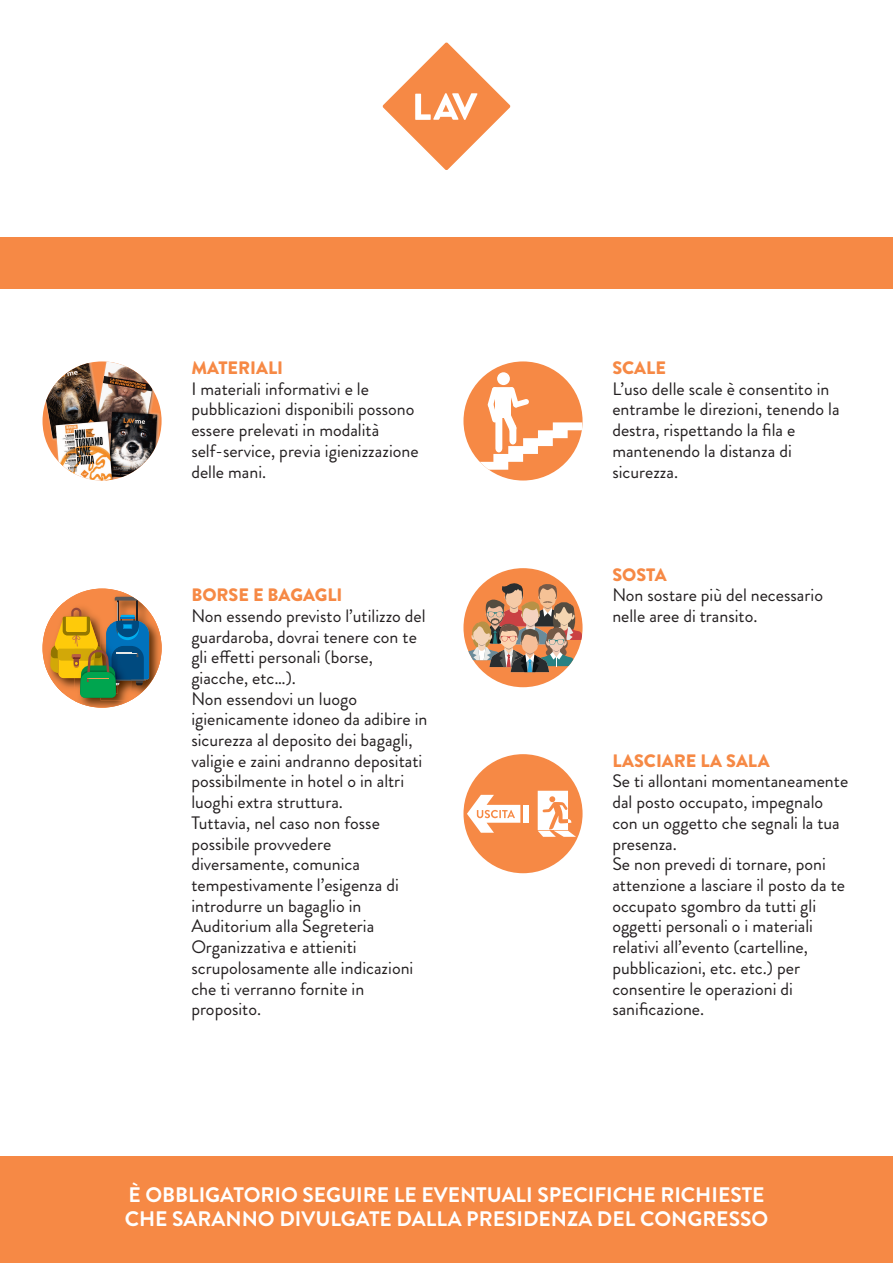
<style>
.page{position:relative;width:893px;height:1263px;background:#fff}
.page>*{position:absolute;margin:0;border:0;box-sizing:border-box;transform-origin:0 0}
.t1{font:700 21px/24px "Brandon Grotesque";color:#fff}
.t2{font:18px/20.7px "Brandon Grotesque";color:#231f20}
.t3{font:900 18px "Brandon Grotesque";color:#f68945}
</style>
<div class="page">
<svg style="left:383px;top:43px;width:127px;height:127px"></svg>
<div style="left:0;top:238px;width:893px;height:51px;background:#f68945"></div>
<img style="left:43px;top:361px;width:119px;height:119px;border-radius:50%">
<img style="left:101px;top:591px;width:61px;height:109px">
<img style="left:45px;top:619px;width:5px;height:58px">
<img style="left:75px;top:698px;width:55px;height:10px">
<img style="left:101px;top:698px;width:30px;height:2px">
<svg style="left:50px;top:597px;width:99px;height:101px"></svg>
<div style="left:463px;top:361px;width:120px;height:119px;background:#f68945;border-radius:50%"></div>
<div style="left:497px;top:372px;width:13px;height:13px;background:#fff;border-radius:50%"></div>
<svg style="left:479px;top:387px;width:103px;height:83px"></svg>
<div style="left:463px;top:568px;width:120px;height:119px;background:#f68945;border-radius:50%"></div>
<img style="left:463px;top:583px;width:120px;height:89px">
<div style="left:463px;top:754px;width:120px;height:119px;background:#f68945;border-radius:50%"></div>
<svg style="left:538px;top:791px;width:38px;height:46px"></svg>
<div style="left:523px;top:805px;width:6px;height:18px;background:#fff"></div>
<svg style="left:467px;top:795px;width:53px;height:38px"></svg>
<div style="left:0;top:1157px;width:893px;height:106px;background:#f68945"></div>
<p class="t3" style="left:191px;top:361px;width:93px">MATERIALI</p>
<p class="t2" style="left:191px;top:381px;width:229px">I materiali informativi e le pubblicazioni disponibili possono essere prelevati in modalità self-service, previa igienizzazione delle mani.</p>
<p class="t3" style="left:191px;top:588px;width:153px">BORSE E BAGAGLI</p>
<p class="t2" style="left:191px;top:608px;width:238px">Non essendo previsto l’utilizzo del guardaroba, dovrai tenere con te gli effetti personali (borse, giacche, etc…).<br>Non essendovi un luogo igienicamente idoneo da adibire in sicurezza al deposito dei bagagli, valigie e zaini andranno depositati possibilmente in hotel o in altri luoghi extra struttura.<br>Tuttavia, nel caso non fosse possibile provvedere diversamente, comunica tempestivamente l’esigenza di introdurre un bagaglio in<br>Auditorium alla Segreteria<br>Organizzativa e attieniti scrupolosamente alle indicazioni che ti verranno fornite in proposito.</p>
<p class="t3" style="left:612px;top:361px;width:55px">SCALE</p>
<p class="t2" style="left:612px;top:381px;width:229px">L’uso delle scale è consentito in entrambe le direzioni, tenendo la destra, rispettando la fila e mantenendo la distanza di sicurezza.</p>
<p class="t3" style="left:612px;top:568px;width:56px">SOSTA</p>
<p class="t2" style="left:612px;top:587px;width:212px">Non sostare più del necessario nelle aree di transito.</p>
<p class="t3" style="left:612px;top:754px;width:159px">LASCIARE LA SALA</p>
<p class="t2" style="left:612px;top:773px;width:237px">Se ti allontani momentaneamente dal posto occupato, impegnalo con un oggetto che segnali la tua presenza.<br>Se non prevedi di tornare, poni attenzione a lasciare il posto da te occupato sgombro da tutti gli oggetti personali o i materiali relativi all’evento (cartelline, pubblicazioni, etc. etc.) per consentire le operazioni di sanificazione.</p>
<p class="t1" style="left:125px;top:1186px;width:645px">È OBBLIGATORIO SEGUIRE LE EVENTUALI SPECIFICHE RICHIESTE<br>CHE SARANNO DIVULGATE DALLA PRESIDENZA DEL CONGRESSO</p>
</div>
